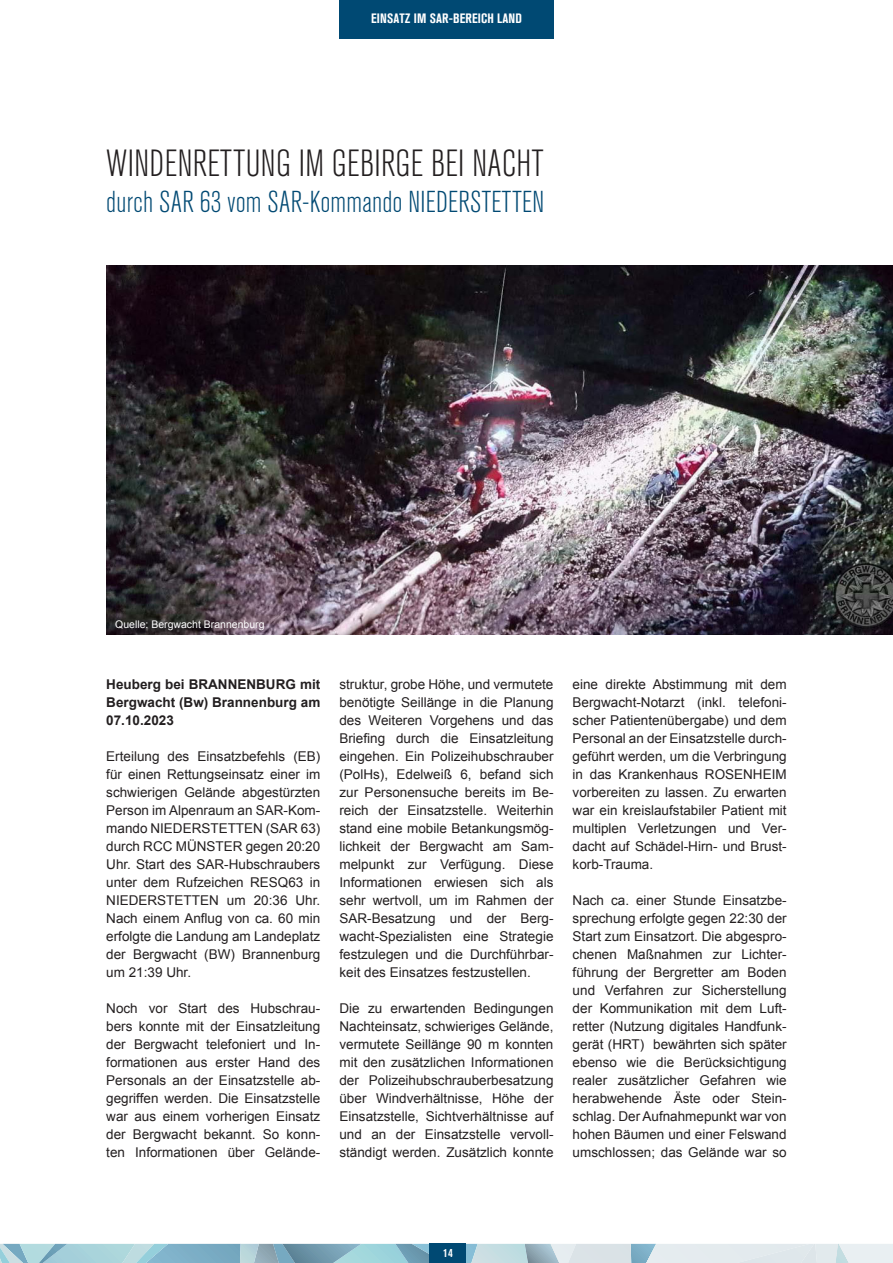
<style>
.page{position:relative;width:893px;height:1263px;background:#fff}
.page>*{position:absolute;margin:0;border:0;box-sizing:border-box;transform-origin:0 0}
.Headline_2{font:300 condensed 37.5px "Akzidenz Grotesk BQ";letter-spacing:.01em;color:#231f20}
.Subline{font:300 condensed 30px "Akzidenz Grotesk BQ";letter-spacing:.01em;color:#004973}
.Copy{font:13.5px/18px "Arial";color:#231f20;text-align:justify}
.Copy-2{font:700 13.5px/18px "Arial";color:#231f20;text-align:justify}
.Kopfelement{font:700 condensed 13.5px "Akzidenz Grotesk BQ";letter-spacing:.01em;color:#fff}
.t1{font:700 condensed 12px "Akzidenz Grotesk BQ";color:#fff}
.Bildunterschrift_linksbündig{font:10.5px "Arial";color:#fff}
</style>
<div class="page">
<img style="left:106px;top:265px;width:787px;height:370px">
<svg style="left:0;top:1244px;width:893px;height:19px;background:#b1ced8"></svg>
<div style="left:339px;top:0;width:214px;height:38px;background:#004973"></div>
<div style="left:430px;top:1244px;width:36px;height:19px;background:#004973"></div>
<p class="Kopfelement" style="left:371px;top:11px;width:152px">EINSATZ IM SAR-BEREICH LAND</p>
<p class="Headline_2" style="left:106px;top:143px;width:439px">WINDENRETTUNG IM GEBIRGE BEI NACHT</p>
<p class="Subline" style="left:106px;top:185px;width:439px">durch SAR 63 vom SAR-Kommando NIEDERSTETTEN</p>
<p class="Bildunterschrift_linksbündig" style="left:115px;top:618px;width:151px">Quelle: Bergwacht Brannenburg</p>
<p class="Copy-2" style="left:106px;top:676px;width:216px">Heuberg bei BRANNENBURG mit Bergwacht (Bw) Brannenburg am 07.10.2023</p>
<p class="Copy" style="left:106px;top:747px;width:216px">Erteilung des Einsatzbefehls (EB) für einen Rettungseinsatz einer im schwierigen Gelände abgestürzten Person im Alpenraum an SAR-Kom&shy;mando NIEDERSTETTEN (SAR 63) durch RCC MÜNSTER gegen 20:20<br>Uhr. Start des SAR-Hubschraubers unter dem Rufzeichen RESQ63 in NIEDERSTETTEN um 20:36 Uhr.<br>Nach einem Anflug von ca. 60 min erfolgte die Landung am Landeplatz der Bergwacht (BW) Brannenburg um 21:39 Uhr.</p>
<p class="Copy" style="left:106px;top:999px;width:216px">Noch vor Start des Hubschrau&shy;bers konnte mit der Einsatzleitung der Bergwacht telefoniert und In&shy;formationen aus erster Hand des Personals an der Einsatzstelle ab&shy;gegriffen werden. Die Einsatzstelle war aus einem vorherigen Einsatz der Bergwacht bekannt. So konn&shy;ten Informationen über Gelände-</p>
<p class="Copy" style="left:339px;top:675px;width:216px">struktur, grobe Höhe, und vermutete benötigte Seillänge in die Planung des Weiteren Vorgehens und das Briefing durch die Einsatzleitung eingehen. Ein Polizeihubschrauber (PolHs), Edelweiß 6, befand sich zur Personensuche bereits im Be&shy;reich der Einsatzstelle. Weiterhin stand eine mobile Betankungsmög&shy;lichkeit der Bergwacht am Sam&shy;melpunkt zur Verfügung. Diese Informationen erwiesen sich als sehr wertvoll, um im Rahmen der SAR-Besatzung und der Berg&shy;wacht-Spezialisten eine Strategie festzulegen und die Durchführbar&shy;keit des Einsatzes festzustellen.</p>
<p class="Copy" style="left:339px;top:999px;width:216px">Die zu erwartenden Bedingungen Nachteinsatz, schwieriges Gelände, vermutete Seillänge 90 m konnten mit den zusätzlichen Informationen der Polizeihubschrauberbesatzung über Windverhältnisse, Höhe der Einsatzstelle, Sichtverhältnisse auf und an der Einsatzstelle vervoll&shy;ständigt werden. Zusätzlich konnte</p>
<p class="Copy" style="left:573px;top:675px;width:216px">eine direkte Abstimmung mit dem Bergwacht-Notarzt (inkl. telefoni&shy;scher Patientenübergabe) und dem Personal an der Einsatzstelle durch&shy;geführt werden, um die Verbringung in das Krankenhaus ROSENHEIM vorbereiten zu lassen. Zu erwarten war ein kreislaufstabiler Patient mit multiplen Verletzungen und Ver&shy;dacht auf Schädel-Hirn- und Brust&shy;korb-Trauma.</p>
<p class="Copy" style="left:573px;top:891px;width:216px">Nach ca. einer Stunde Einsatzbe&shy;sprechung erfolgte gegen 22:30 der Start zum Einsatzort. Die abgespro&shy;chenen Maßnahmen zur Lichter&shy;führung der Bergretter am Boden und Verfahren zur Sicherstellung der Kommunikation mit dem Luft&shy;retter (Nutzung digitales Handfunk&shy;gerät (HRT) bewährten sich später ebenso wie die Berücksichtigung realer zusätzlicher Gefahren wie herabwehende Äste oder Stein&shy;schlag. Der Aufnahmepunkt war von hohen Bäumen und einer Felswand umschlossen; das Gelände war so</p>
<p class="t1" style="left:443px;top:1246px;width:11px">14</p>
</div>
